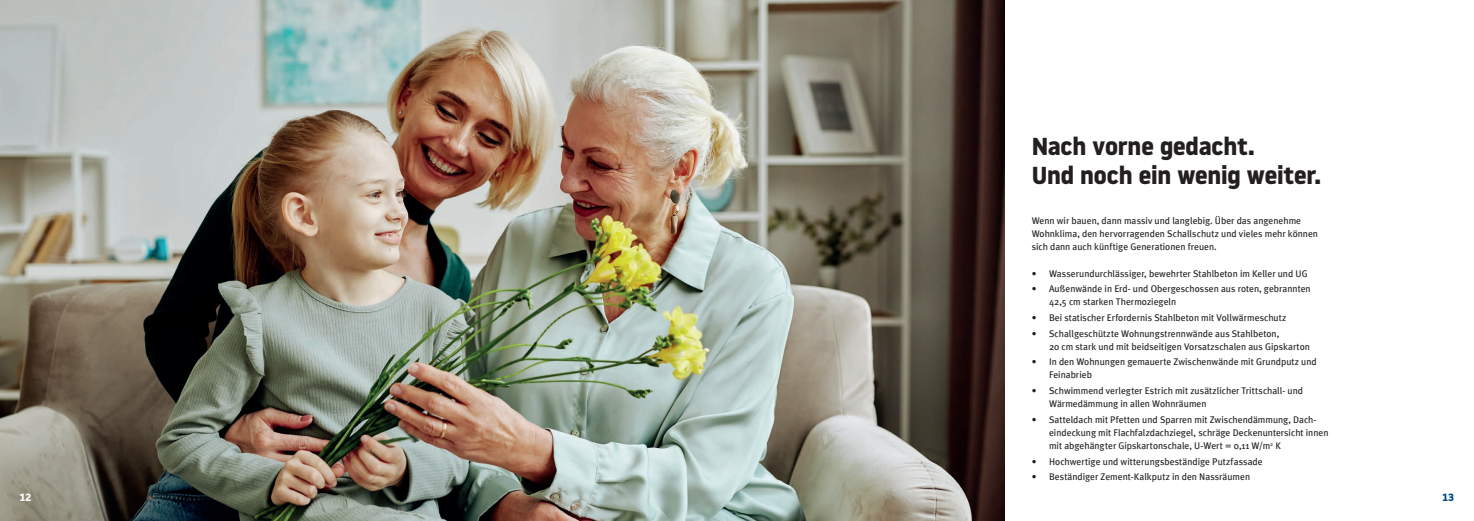
<style>
.page{position:relative;width:1474px;height:521px;background:#fff}
.page>*{position:absolute;margin:0;border:0;box-sizing:border-box;transform-origin:0 0}
.t1{font:700 24.5px/29.4px "Noway";letter-spacing:-.01em;color:#231f20}
.t2{font:700 10.5px "Noway";color:#fff}
.t3{font:700 10.5px "Noway";color:#004b87}
.t4{font:9.62px/13.1px "Meta Plus";color:#231f20}
</style>
<div class="page">
<img style="left:0;top:0;width:1004px;height:521px">
<h1 class="t1" style="left:1031px;top:132px;width:291px">Nach vorne gedacht.<br>Und noch ein wenig weiter.</h1>
<p class="t4" style="left:1031px;top:215px;width:288px">Wenn wir bauen, dann massiv und langlebig. Über das angenehme<br>Wohnklima, den hervorragenden Schallschutz und vieles mehr können sich dann auch künftige Generationen freuen.</p>
<p class="t4" style="left:1031px;top:267px;width:277px">• Wasserundurchlässiger, bewehrter Stahlbeton im Keller und UG</p>
<p class="t4" style="left:1049px;top:283px;width:263px;text-indent:-17px">• Außenwände in Erd- und Obergeschossen aus roten, gebrannten<br>42,5 cm starken Thermoziegeln</p>
<p class="t4" style="left:1031px;top:311px;width:256px">• Bei statischer Erfordernis Stahlbeton mit Vollwärmeschutz</p>
<p class="t4" style="left:1049px;top:327px;width:262px;text-indent:-17px">• Schallgeschützte Wohnungstrennwände aus Stahlbeton,<br>20 cm stark und mit beidseitigen Vorsatzschalen aus Gipskarton</p>
<p class="t4" style="left:1049px;top:356px;width:269px;text-indent:-17px">• In den Wohnungen gemauerte Zwischenwände mit Grundputz und<br>Feinabrieb</p>
<p class="t4" style="left:1049px;top:384px;width:255px;text-indent:-17px">• Schwimmend verlegter Estrich mit zusätzlicher Trittschall- und<br>Wärmedämmung in allen Wohnräumen</p>
<p class="t4" style="left:1049px;top:413px;width:281px;text-indent:-17px">• Satteldach mit Pfetten und Sparren mit Zwischendämmung, Dach‑ eindeckung mit Flachfalzdachziegel, schräge Deckenuntersicht innen mit abgehängter Gipskartonschale, U-Wert = 0,11 W/m<sup>2</sup> K</p>
<p class="t4" style="left:1031px;top:455px;width:232px">• Hochwertige und witterungsbeständige Putzfassade</p>
<p class="t4" style="left:1031px;top:471px;width:220px">• Beständiger Zement-Kalkputz in den Nassräumen</p>
<p class="t2" style="left:20px;top:491px;width:13px">12</p>
<p class="t3" style="left:1442px;top:491px;width:13px">13</p>
</div>
